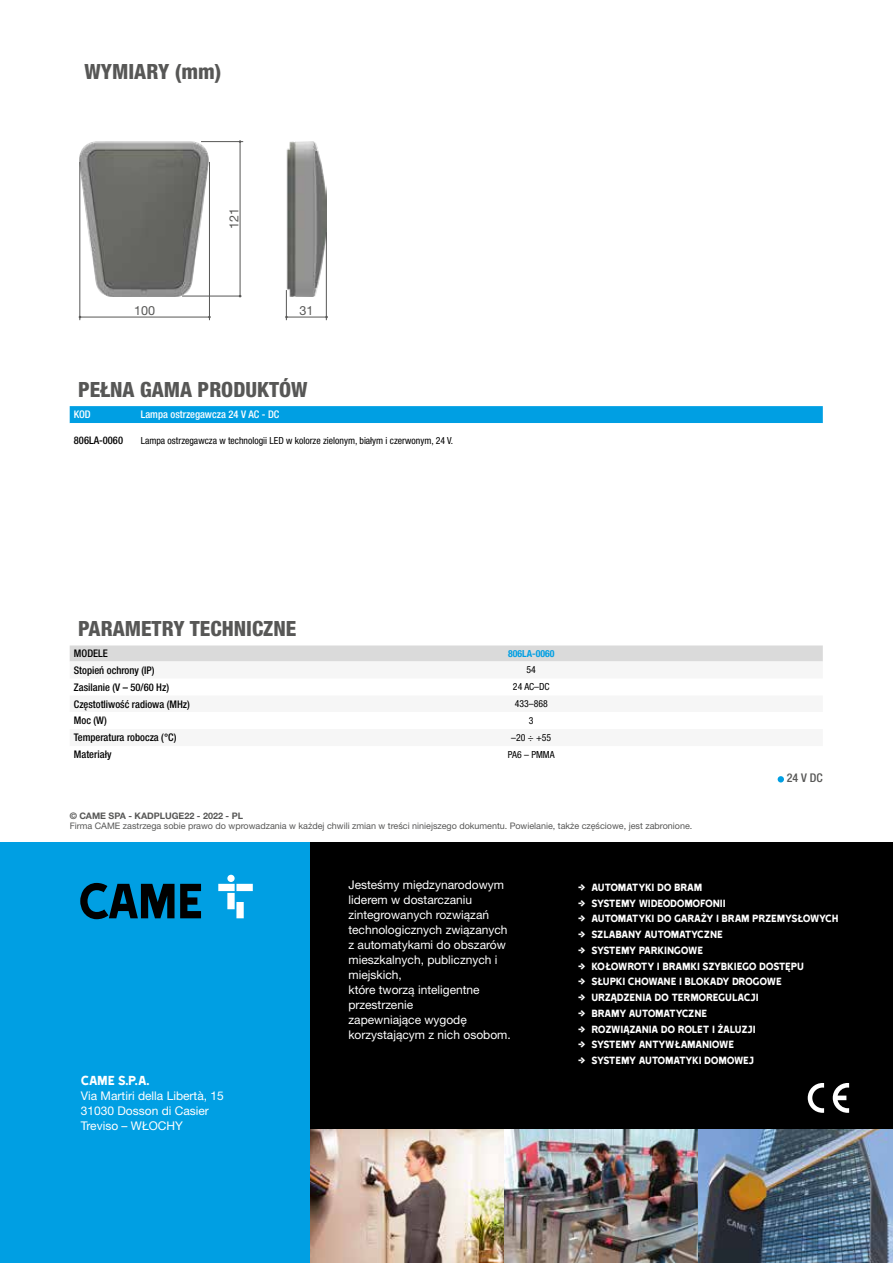
<style>
.page{position:relative;width:893px;height:1263px;background:#fff}
.page>*{position:absolute;margin:0;border:0;box-sizing:border-box;transform-origin:0 0}
.t1{font:800 condensed 21px "Helvetica Neue LTW1 G";color:#575756}
.t2{font:15px "Came Type";color:#fff}
.t3{font:12.6px "Helvetica Neue LTW1 G";color:#575756}
.t4{font:12px "Came Type";letter-spacing:-.03em;color:#fff}
.t5{font:12px/15px "Helvetica Neue LTW1 G";color:#fff}
.t6{font:500 condensed 12px "Helvetica Neue LTW1 G";color:#575756}
.t7{font:500 condensed 10.5px "Helvetica Neue LTW1 G";color:#000}
.t8{font:500 condensed 10.5px "Helvetica Neue LTW1 G";color:#fff}
.t9{font:condensed 9.75px "Helvetica Neue LTW1 G";color:#000}
.t10{font:700 condensed 9.75px "Helvetica Neue LTW1 G";color:#009fe3}
.t11{font:9px "Helvetica Neue LTW1 G";color:#575756}
.t12{font:700 9px "Helvetica Neue LTW1 G";color:#575756}
</style>
<div class="page">
<div style="left:70px;top:645px;width:753px;height:16px;background:#dadada"></div>
<svg style="left:70px;top:661px;width:753px;height:1px"></svg>
<svg style="left:778px;top:776px;width:6px;height:6px"></svg>
<div style="left:0;top:842px;width:310px;height:421px;background:#009fe3"></div>
<div style="left:310px;top:842px;width:583px;height:288px;background:#000"></div>
<img style="left:310px;top:1130px;width:583px;height:133px">
<svg style="left:808px;top:1083px;width:16px;height:30px"></svg>
<svg style="left:833px;top:1083px;width:16px;height:30px"></svg>
<svg style="left:80px;top:883px;width:121px;height:36px"></svg>
<svg style="left:218px;top:875px;width:35px;height:43px"></svg>
<div style="left:70px;top:406px;width:753px;height:17px;background:#009fe3"></div>
<img style="left:80px;top:142px;width:246px;height:154px">
<hr style="left:80px;top:162px;width:1px;height:158px;background:#575756">
<hr style="left:286px;top:290px;width:1px;height:30px;background:#575756">
<hr style="left:182px;top:296px;width:59px;height:1px;background:#575756">
<hr style="left:209px;top:162px;width:1px;height:158px;background:#575756">
<hr style="left:326px;top:232px;width:1px;height:88px;background:#575756">
<hr style="left:201px;top:141px;width:42px;height:1px;background:#575756">
<hr style="left:80px;top:317px;width:129px;height:1px;background:#575756">
<hr style="left:286px;top:317px;width:41px;height:1px;background:#575756">
<hr style="left:240px;top:142px;width:1px;height:154px;background:#575756">
<h1 class="t1" style="left:85px;top:58px;width:138px">WYMIARY (mm)</h1>
<p class="t3" style="left:226px;top:229px;width:23px;rotate:-90deg">121</p>
<p class="t3" style="left:134px;top:303px;width:23px">100</p>
<p class="t3" style="left:299px;top:303px;width:16px">31</p>
<h1 class="t1" style="left:78px;top:376px;width:231px">PEŁNA GAMA PRODUKTÓW</h1>
<p class="t8" style="left:74px;top:408px;width:18px">KOD</p>
<p class="t8" style="left:141px;top:408px;width:140px">Lampa ostrzegawcza 24 V AC - DC</p>
<p class="t7" style="left:74px;top:434px;width:51px">806LA-0060</p>
<p class="t9" style="left:141px;top:435px;width:314px">Lampa ostrzegawcza w technologii LED w kolorze zielonym, białym i czerwonym, 24 V.</p>
<h1 class="t1" style="left:78px;top:616px;width:220px">PARAMETRY TECHNICZNE</h1>
<p class="t7" style="left:74px;top:647px;width:36px">MODELE</p>
<p class="t10" style="left:508px;top:648px;width:48px">806LA-0060</p>
<p class="t7" style="left:74px;top:664px;width:82px">Stopień ochrony (IP)</p>
<p class="t9" style="left:527px;top:664px;width:11px">54</p>
<p class="t7" style="left:74px;top:681px;width:97px">Zasilanie (V – 50/60 Hz)</p>
<p class="t9" style="left:513px;top:681px;width:38px">24 AC–DC</p>
<p class="t7" style="left:74px;top:697px;width:118px">Częstotliwość radiowa (MHz)</p>
<p class="t9" style="left:515px;top:698px;width:34px">433–868</p>
<p class="t7" style="left:74px;top:714px;width:34px">Moc (W)</p>
<p class="t9" style="left:529px;top:715px;width:6px">3</p>
<p class="t7" style="left:74px;top:731px;width:104px">Temperatura robocza (°C)</p>
<p class="t9" style="left:511px;top:732px;width:41px">–20 ÷ +55</p>
<p class="t7" style="left:74px;top:748px;width:39px">Materiały</p>
<p class="t9" style="left:508px;top:749px;width:48px">PA6 – PMMA</p>
<p class="t12" style="left:70px;top:810px;width:175px">© CAME SPA - KADPLUGE22 - 2022 - PL</p>
<p class="t11" style="left:70px;top:820px;width:624px">Firma CAME zastrzega sobie prawo do wprowadzania w każdej chwili zmian w treści niniejszego dokumentu. Powielanie, także częściowe, jest zabronione.</p>
<p class="t6" style="left:787px;top:771px;width:37px">24 V DC</p>
<p class="t2" style="left:81px;top:1072px;width:71px">CAME S.p.A.</p>
<p class="t5" style="left:81px;top:1088px;width:145px">Via Martiri della Libertà, 15<br>31030 Dosson di Casier<br>Treviso – WŁOCHY</p>
<p class="t5" style="left:348px;top:877px;width:164px">Jesteśmy międzynarodowym liderem w dostarczaniu zintegrowanych rozwiązań technologicznych związanych z automatykami do obszarów mieszkalnych, publicznych i miejskich,<br>które tworzą inteligentne przestrzenie<br>zapewniające wygodę korzystającym z nich osobom.</p>
<p class="t4" style="left:578px;top:881px;width:126px">→ AUTOMATYKI DO BRAM</p>
<p class="t4" style="left:578px;top:896px;width:149px">→ SYSTEMY WIDEODOMOFONII</p>
<p class="t4" style="left:578px;top:912px;width:262px">→ AUTOMATYKI DO GARAŻY I BRAM PRZEMYSŁOWYCH</p>
<p class="t4" style="left:578px;top:928px;width:146px">→ SZLABANY AUTOMATYCZNE</p>
<p class="t4" style="left:578px;top:944px;width:126px">→ SYSTEMY PARKINGOWE</p>
<p class="t4" style="left:578px;top:960px;width:227px">→ KOŁOWROTY I BRAMKI SZYBKIEGO DOSTĘPU</p>
<p class="t4" style="left:578px;top:975px;width:205px">→ SŁUPKI CHOWANE I BLOKADY DROGOWE</p>
<p class="t4" style="left:578px;top:991px;width:182px">→ URZĄDZENIA DO TERMOREGULACJI</p>
<p class="t4" style="left:578px;top:1007px;width:131px">→ BRAMY AUTOMATYCZNE</p>
<p class="t4" style="left:578px;top:1023px;width:179px">→ ROZWIĄZANIA DO ROLET I ŻALUZJI</p>
<p class="t4" style="left:578px;top:1038px;width:158px">→ SYSTEMY ANTYWŁAMANIOWE</p>
<p class="t4" style="left:578px;top:1054px;width:178px">→ SYSTEMY AUTOMATYKI DOMOWEJ</p>
</div>
